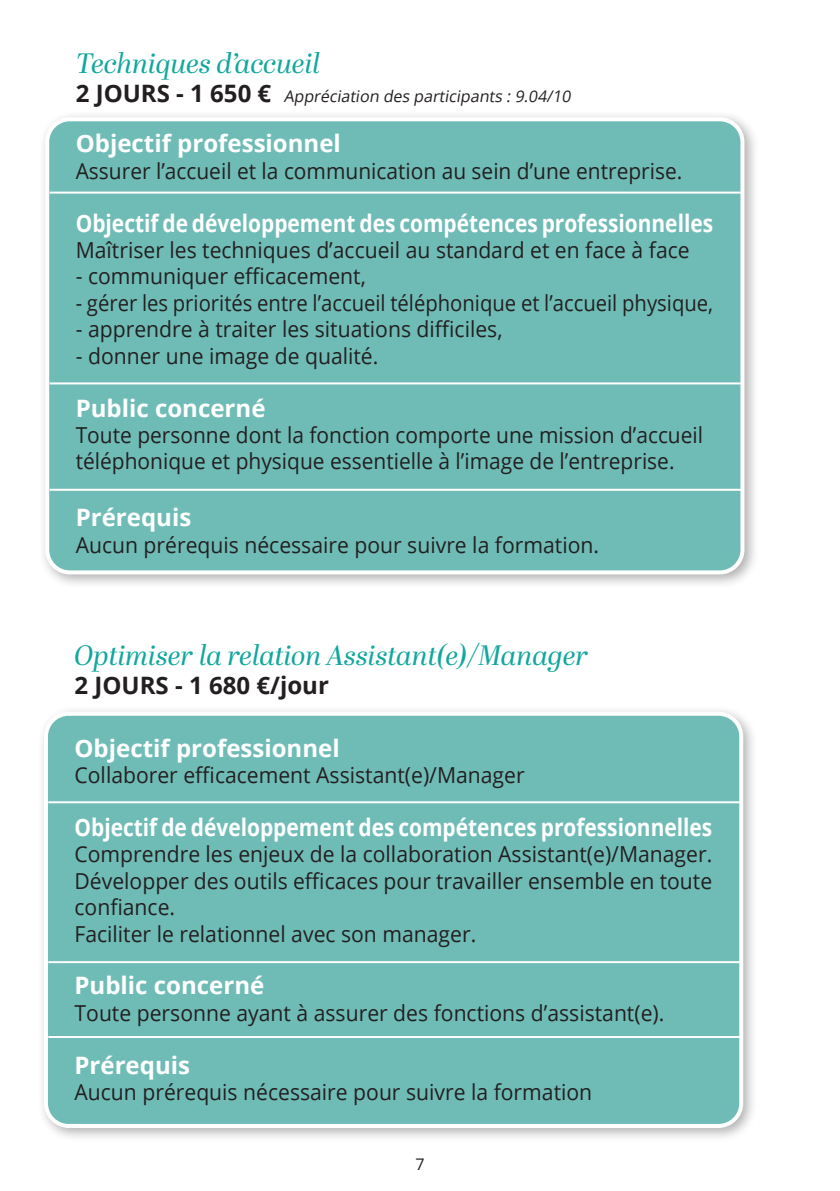
<style>
.page{position:relative;width:840px;height:1191px;background:#fff}
.page>*{position:absolute;margin:0;border:0;box-sizing:border-box;transform-origin:0 0}
.t1{font:italic 28px "Abril Display";color:#12a79d}
.t2{font:700 24px "Open Sans";color:#fff;scale:.87 1}
.t3{font:700 24px "Open Sans";color:#fff}
.t4{font:700 24px "Open Sans";color:#231f20}
.t5{font:22px/26.4px "Open Sans";color:#231f20;scale:.96 1}
.t6{font:22px/26.4px "Open Sans";color:#231f20;scale:.95 1}
.t7{font:22px "Open Sans";color:#231f20;scale:.92 1}
.t8{font:italic 16px "Open Sans";color:#231f20}
.t9{font:16px "Open Sans";color:#231f20}
.s1{font-weight:700;font-style:normal;font-size:24px}
</style>
<div class="page">
<div style="left:38px;top:110px;width:721px;height:479px;background:#231f20;opacity:.35"></div>
<div style="left:47px;top:119px;width:695px;height:453px;background:#6fbcb6;border-radius:23px"></div>
<div style="left:45px;top:117px;width:699px;height:457px;border:4px solid #fff;border-radius:23px"></div>
<hr style="left:49px;top:382px;width:691px;height:2px;background:#fff">
<hr style="left:49px;top:489px;width:691px;height:2px;background:#fff">
<hr style="left:49px;top:192px;width:691px;height:2px;background:#fff">
<div style="left:37px;top:705px;width:721px;height:437px;background:#231f20;opacity:.35"></div>
<div style="left:46px;top:713px;width:694px;height:413px;background:#6fbcb6;border-radius:23px"></div>
<div style="left:44px;top:711px;width:698px;height:417px;border:4px solid #fff;border-radius:23px"></div>
<hr style="left:48px;top:961px;width:691px;height:2px;background:#fff">
<hr style="left:48px;top:1036px;width:691px;height:2px;background:#fff">
<hr style="left:48px;top:801px;width:691px;height:2px;background:#fff">
<p class="t1" style="left:76px;top:44px;width:246px">Techniques d’accueil</p>
<p class="t8" style="left:76px;top:85px;width:499px"><span class="s1">2 J O U R S - 1 6 5 0 €</span> Appréciation des participants :9.04/10</p>
<p class="t3" style="left:76px;top:127px;width:266px">Objectif professionnel</p>
<p class="t6" style="left:76px;top:157px;width:639px">Assurer l’accueil et la communication au sein d’une entreprise.</p>
<p class="t2" style="left:76px;top:206px;width:733px">Objectif de développement des compétences professionnelles</p>
<p class="t5" style="left:76px;top:236px;width:640px">Maîtriser les techniques d’accueil au standard et en face à face</p>
<p class="t5" style="left:76px;top:263px;width:303px">- communiquer efficacement,</p>
<p class="t7" style="left:76px;top:288px;width:694px">- gérer les priorités entre l’accueil téléphonique et l’accueil physique,</p>
<p class="t5" style="left:76px;top:315px;width:446px">- apprendre à traiter les situations difficiles,</p>
<p class="t5" style="left:76px;top:342px;width:316px">- donner une image de qualité.</p>
<p class="t3" style="left:76px;top:391px;width:191px">Public concerné</p>
<p class="t6" style="left:76px;top:421px;width:661px">Toute personne dont la fonction comporte une mission d’accueil téléphonique et physique essentielle à l’image de l’entreprise.</p>
<p class="t3" style="left:76px;top:500px;width:117px">Prérequis</p>
<p class="t5" style="left:76px;top:531px;width:546px">Aucun prérequis nécessaire pour suivre la formation.</p>
<p class="t1" style="left:74px;top:635px;width:515px">Optimiser la relation Assistant(e)/Manager</p>
<p class="t4" style="left:74px;top:668px;width:256px">2 JOURS - 1 680 €/jour</p>
<p class="t3" style="left:74px;top:731px;width:266px">Objectif professionnel</p>
<p class="t5" style="left:74px;top:761px;width:470px">Collaborer efficacement Assistant(e)/Manager</p>
<p class="t2" style="left:74px;top:810px;width:734px">Objectif de développement des compétences professionnelles</p>
<p class="t5" style="left:74px;top:840px;width:665px">Comprendre les enjeux de la collaboration Assistant(e)/Manager.</p>
<p class="t5" style="left:74px;top:867px;width:665px">Développer des outils efficaces pour travailler ensemble en toute confiance.</p>
<p class="t5" style="left:74px;top:920px;width:420px">Faciliter le relationnel avec son manager.</p>
<p class="t3" style="left:74px;top:968px;width:191px">Public concerné</p>
<p class="t5" style="left:74px;top:999px;width:615px">Toute personne ayant à assurer des fonctions d’assistant(e).</p>
<p class="t3" style="left:74px;top:1048px;width:117px">Prérequis</p>
<p class="t5" style="left:74px;top:1078px;width:540px">Aucun prérequis nécessaire pour suivre la formation</p>
<p class="t9" style="left:415px;top:1153px;width:11px">7</p>
</div>
